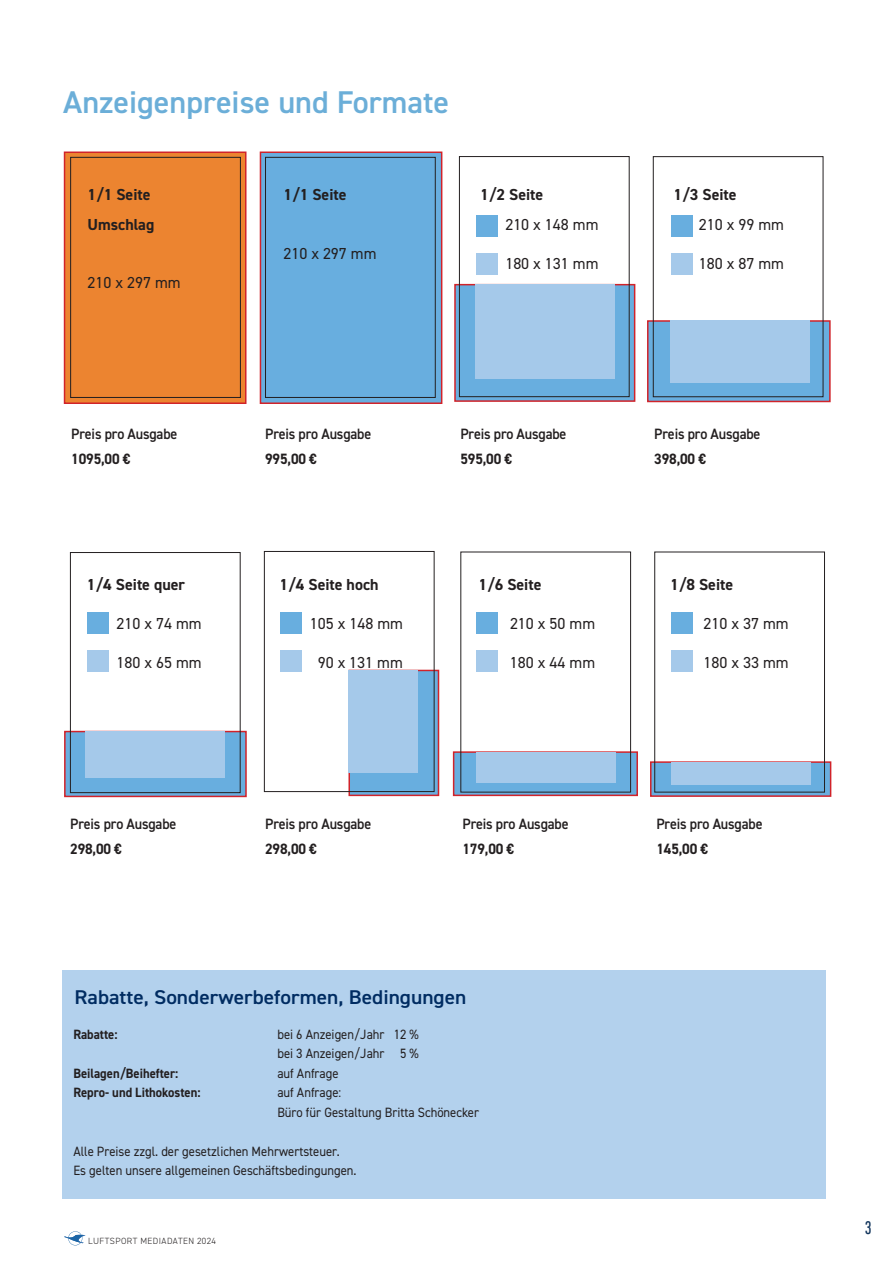
<style>
.page{position:relative;width:893px;height:1263px;background:#fff}
.page>*{position:absolute;margin:0;border:0;box-sizing:border-box;transform-origin:0 0}
.t1{font:600 31.5px "DIN2014";color:#6baed8}
.t2{font:600 19.95px "DIN2014";color:#002c62;scale:1.07 1}
.t3{font:500 condensed 18px "DIN Offc";color:#12355c}
.t4{font:15.9px "DIN2014";color:#231f20}
.t5{font:700 15.9px/29.2px "DIN2014";color:#231f20}
.t6{font:600 15px "DIN2014";letter-spacing:-.01em;color:#231f20;scale:.94 1}
.t7{font:700 15px "DIN2014";letter-spacing:-.01em;color:#231f20;scale:.94 1}
.t8{font:13.5px/19.5px "DIN2014";color:#231f20;scale:.94 1}
.t9{font:700 13.5px "DIN2014";color:#231f20;scale:.94 1}
.t10{font:300 9px "DIN2014";letter-spacing:.05em;color:#231f20}
</style>
<div class="page">
<svg style="left:64px;top:1231px;width:22px;height:14px"></svg>
<div style="left:63px;top:971px;width:763px;height:228px;background:#b3d1ed"></div>
<div style="left:650px;top:761px;width:181px;height:36px;background:#68aedf;border:2px solid #d1232a"></div>
<svg style="left:453px;top:751px;width:185px;height:45px;background:#7393bb"></svg>
<div style="left:454px;top:284px;width:181px;height:118px;background:#68aedf;border:2px solid #d1232a"></div>
<div style="left:260px;top:151px;width:182px;height:253px;background:#68aedf;border:2px solid #d1232a"></div>
<div style="left:64px;top:151px;width:182px;height:253px;background:#ec8430;border:2px solid #d1232a"></div>
<div style="left:265px;top:157px;width:171px;height:241px;border:1px solid #231f20"></div>
<div style="left:70px;top:157px;width:171px;height:241px;border:1px solid #231f20"></div>
<div style="left:459px;top:156px;width:171px;height:241px;border:1px solid #231f20"></div>
<div style="left:654px;top:551px;width:171px;height:241px;border:1px solid #231f20"></div>
<div style="left:476px;top:752px;width:140px;height:31px;background:#a5c9ea"></div>
<div style="left:475px;top:284px;width:139px;height:94px;background:#a5c9ea"></div>
<div style="left:477px;top:215px;width:21px;height:21px;background:#68aedf"></div>
<div style="left:476px;top:612px;width:22px;height:22px;background:#68aedf"></div>
<div style="left:671px;top:612px;width:21px;height:22px;background:#68aedf"></div>
<div style="left:477px;top:254px;width:21px;height:21px;background:#a5c9ea"></div>
<div style="left:647px;top:320px;width:184px;height:82px;background:#68aedf;border:2px solid #d1232a"></div>
<div style="left:653px;top:156px;width:170px;height:241px;border:1px solid #231f20"></div>
<div style="left:670px;top:321px;width:139px;height:62px;background:#a5c9ea"></div>
<div style="left:671px;top:215px;width:21px;height:21px;background:#68aedf"></div>
<div style="left:671px;top:254px;width:21px;height:21px;background:#a5c9ea"></div>
<div style="left:476px;top:650px;width:22px;height:21px;background:#a5c9ea"></div>
<div style="left:671px;top:650px;width:21px;height:21px;background:#a5c9ea"></div>
<div style="left:348px;top:670px;width:91px;height:126px;background:#68aedf;border:2px solid #d1232a"></div>
<div style="left:64px;top:731px;width:183px;height:66px;background:#68aedf;border:2px solid #d1232a"></div>
<div style="left:70px;top:552px;width:171px;height:241px;border:1px solid #231f20"></div>
<div style="left:264px;top:551px;width:171px;height:241px;border:1px solid #231f20"></div>
<div style="left:349px;top:670px;width:69px;height:103px;background:#a5c9ea"></div>
<div style="left:85px;top:731px;width:139px;height:47px;background:#a5c9ea"></div>
<div style="left:88px;top:612px;width:21px;height:22px;background:#68aedf"></div>
<div style="left:280px;top:612px;width:21px;height:22px;background:#68aedf"></div>
<div style="left:88px;top:650px;width:21px;height:21px;background:#a5c9ea"></div>
<div style="left:280px;top:650px;width:21px;height:21px;background:#a5c9ea"></div>
<div style="left:671px;top:762px;width:140px;height:23px;background:#a5c9ea"></div>
<h1 class="t1" style="left:63px;top:81px;width:387px">Anzeigenpreise und Formate</h1>
<p class="t5" style="left:87px;top:180px;width:68px">1/1 Seite<br>Umschlag</p>
<p class="t4" style="left:87px;top:273px;width:95px">210 x 297 mm</p>
<p class="t5" style="left:283px;top:180px;width:65px">1/1 Seite</p>
<p class="t4" style="left:283px;top:243px;width:95px">210 x 297 mm</p>
<p class="t5" style="left:480px;top:180px;width:65px">1/2 Seite</p>
<p class="t4" style="left:505px;top:214px;width:95px">210 x 148 mm</p>
<p class="t4" style="left:505px;top:253px;width:95px">180 x 131 mm</p>
<p class="t5" style="left:673px;top:180px;width:65px">1/3 Seite</p>
<p class="t4" style="left:699px;top:214px;width:87px">210 x 99 mm</p>
<p class="t4" style="left:699px;top:253px;width:87px">180 x 87 mm</p>
<p class="t6" style="left:71px;top:424px;width:114px">Preis pro Ausgabe</p>
<p class="t7" style="left:71px;top:448px;width:64px">1095,00 €</p>
<p class="t6" style="left:265px;top:424px;width:114px">Preis pro Ausgabe</p>
<p class="t7" style="left:265px;top:448px;width:57px">995,00 €</p>
<p class="t6" style="left:460px;top:424px;width:114px">Preis pro Ausgabe</p>
<p class="t7" style="left:460px;top:448px;width:57px">595,00 €</p>
<p class="t6" style="left:654px;top:424px;width:114px">Preis pro Ausgabe</p>
<p class="t7" style="left:654px;top:448px;width:57px">398,00 €</p>
<p class="t5" style="left:87px;top:570px;width:100px">1/4 Seite quer</p>
<p class="t5" style="left:280px;top:570px;width:101px">1/4 Seite hoch</p>
<p class="t5" style="left:478px;top:570px;width:65px">1/6 Seite</p>
<p class="t5" style="left:670px;top:570px;width:65px">1/8 Seite</p>
<p class="t4" style="left:310px;top:614px;width:95px">105 x 148 mm</p>
<p class="t4" style="left:117px;top:614px;width:87px">210 x 74 mm</p>
<p class="t4" style="left:117px;top:653px;width:87px">180 x 65 mm</p>
<p class="t4" style="left:318px;top:653px;width:87px">90 x 131 mm</p>
<p class="t4" style="left:510px;top:614px;width:87px">210 x 50 mm</p>
<p class="t4" style="left:703px;top:614px;width:87px">210 x 37 mm</p>
<p class="t4" style="left:510px;top:653px;width:87px">180 x 44 mm</p>
<p class="t4" style="left:703px;top:653px;width:87px">180 x 33 mm</p>
<p class="t6" style="left:70px;top:814px;width:114px">Preis pro Ausgabe</p>
<p class="t7" style="left:70px;top:838px;width:57px">298,00 €</p>
<p class="t6" style="left:265px;top:814px;width:114px">Preis pro Ausgabe</p>
<p class="t7" style="left:265px;top:838px;width:57px">298,00 €</p>
<p class="t6" style="left:462px;top:814px;width:114px">Preis pro Ausgabe</p>
<p class="t7" style="left:462px;top:838px;width:57px">179,00 €</p>
<p class="t6" style="left:656px;top:814px;width:114px">Preis pro Ausgabe</p>
<p class="t7" style="left:656px;top:838px;width:57px">145,00 €</p>
<h2 class="t2" style="left:75px;top:984px;width:368px">Rabatte, Sonderwerbeformen, Bedingungen</h2>
<p class="t9" style="left:73px;top:1025px;width:49px">Rabatte:</p>
<p class="t8" style="left:277px;top:1024px;width:152px">bei 6 Anzeigen/Jahr 12 % bei 3 Anzeigen/Jahr 5 %</p>
<p class="t9" style="left:73px;top:1064px;width:113px">Beilagen/Beihefter:</p>
<p class="t8" style="left:277px;top:1063px;width:67px">auf Anfrage</p>
<p class="t9" style="left:73px;top:1084px;width:137px">Repro- und Lithokosten:</p>
<p class="t8" style="left:277px;top:1083px;width:216px">auf Anfrage:<br>Büro für Gestaltung Britta Schönecker</p>
<p class="t8" style="left:73px;top:1141px;width:303px">Alle Preise zzgl. der gesetzlichen Mehrwertsteuer.<br>Es gelten unsere allgemeinen Geschäftsbedingungen.</p>
<p class="t10" style="left:88px;top:1236px;width:129px">LUFTSPORT MEDIADATEN 2024</p>
<h3 class="t3" style="left:865px;top:1217px;width:8px">3</h3>
</div>
